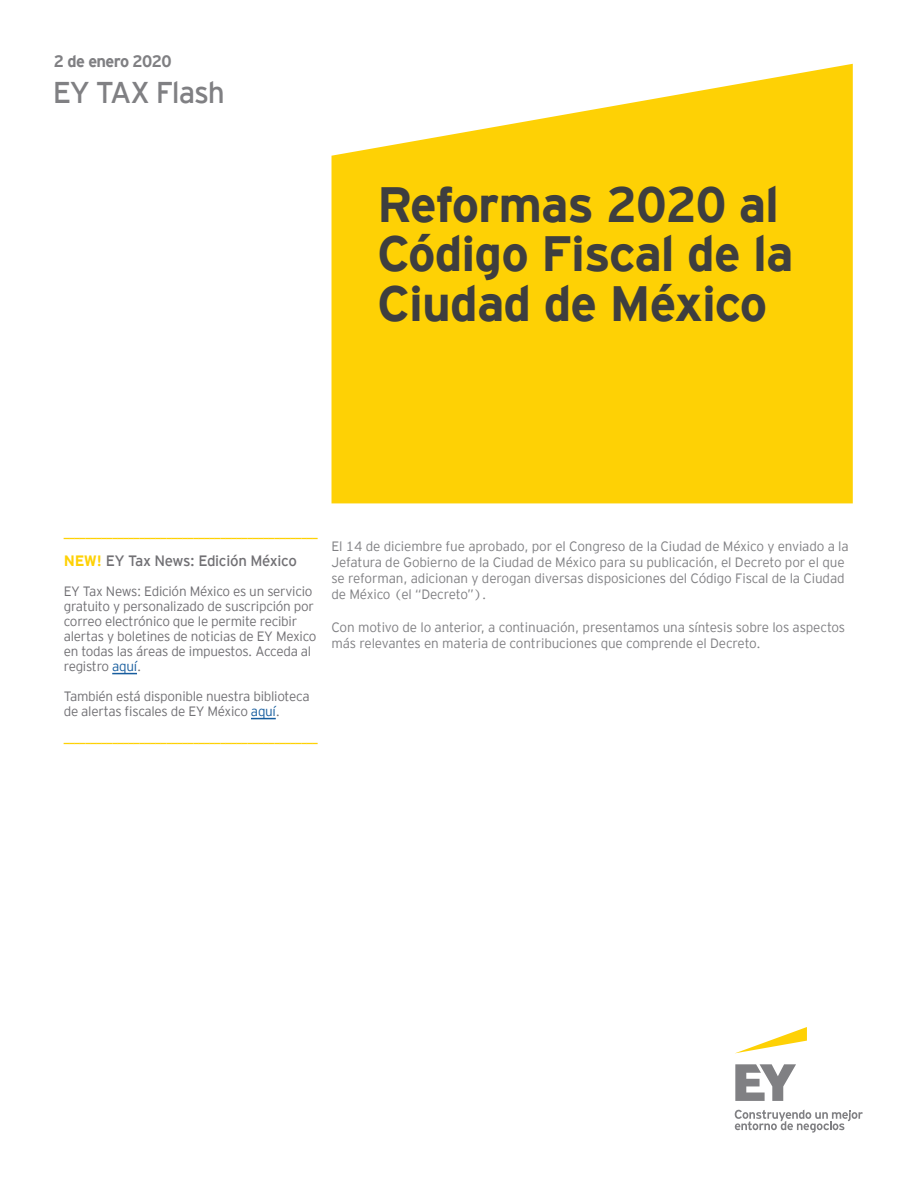
<style>
.page{position:relative;width:918px;height:1188px;background:#fff}
.page>*{position:absolute;margin:0;border:0;box-sizing:border-box;transform-origin:0 0}
.t1{font:700 49.5px/49.5px "EY Interstate";letter-spacing:-.02em;color:#3e3e3f}
.t2{font:30px "EY Interstate";letter-spacing:-.04em;color:#808083}
.t3{font:700 16.5px "EY Interstate";letter-spacing:-.04em;color:#808083}
.t4{font:15px "EY Interstate";letter-spacing:-.02em;color:#717074}
.t5{font:300 13.5px/16.2px "EY Interstate";letter-spacing:-.01em;color:#808083}
.t6{font:300 13.5px/15px "EY Interstate";letter-spacing:-.02em;color:#717074}
.t7{font:700 11.25px "EY Interstate";color:#fed105}
.s1{font-weight:700;color:#fed105}
.s2{color:#175d9e}
</style>
<div class="page">
<svg style="left:332px;top:64px;width:521px;height:440px;background:#fed51f"></svg>
<svg style="left:735px;top:1064px;width:61px;height:37px"></svg>
<svg style="left:735px;top:1110px;width:128px;height:23px"></svg>
<svg style="left:736px;top:1027px;width:71px;height:26px"></svg>
<svg style="left:112px;top:673px;width:25px;height:1px"></svg>
<svg style="left:251px;top:718px;width:25px;height:1px"></svg>
<p class="t3" style="left:54px;top:52px;width:119px">2 de enero 2020</p>
<p class="t2" style="left:53px;top:75px;width:174px">EY TAX Flash</p>
<p class="t1" style="left:377px;top:179px;width:418px">Reformas 2020 al<br>Código Fiscal de la<br>Ciudad de México</p>
<p class="t7" style="left:64px;top:527px;width:256px">_______________________________________________</p>
<p class="t4" style="left:64px;top:553px;width:235px"><span class="s1">NEW!</span> EY Tax News: Edición México</p>
<p class="t6" style="left:64px;top:584px;width:254px">EY Tax News: Edición México es un servicio gratuito y personalizado de suscripción por correo electrónico que le permite recibir alertas y boletines de noticias de EY Mexico en todas las áreas de impuestos. Acceda al registro <span class="s2">aquí</span>.</p>
<p class="t6" style="left:64px;top:689px;width:247px">También está disponible nuestra biblioteca de alertas fiscales de EY México <span class="s2">aquí</span>.</p>
<p class="t7" style="left:64px;top:732px;width:256px">_______________________________________________</p>
<p class="t5" style="left:332px;top:538px;width:519px">El 14 de diciembre fue aprobado, por el Congreso de la Ciudad de México y enviado a la Jefatura de Gobierno de la Ciudad de México para su publicación, el Decreto por el que se reforman, adicionan y derogan diversas disposiciones del Código Fiscal de la Ciudad de México (el “Decreto”).</p>
<p class="t5" style="left:332px;top:619px;width:515px">Con motivo de lo anterior, a continuación, presentamos una síntesis sobre los aspectos más relevantes en materia de contribuciones que comprende el Decreto.</p>
</div>
